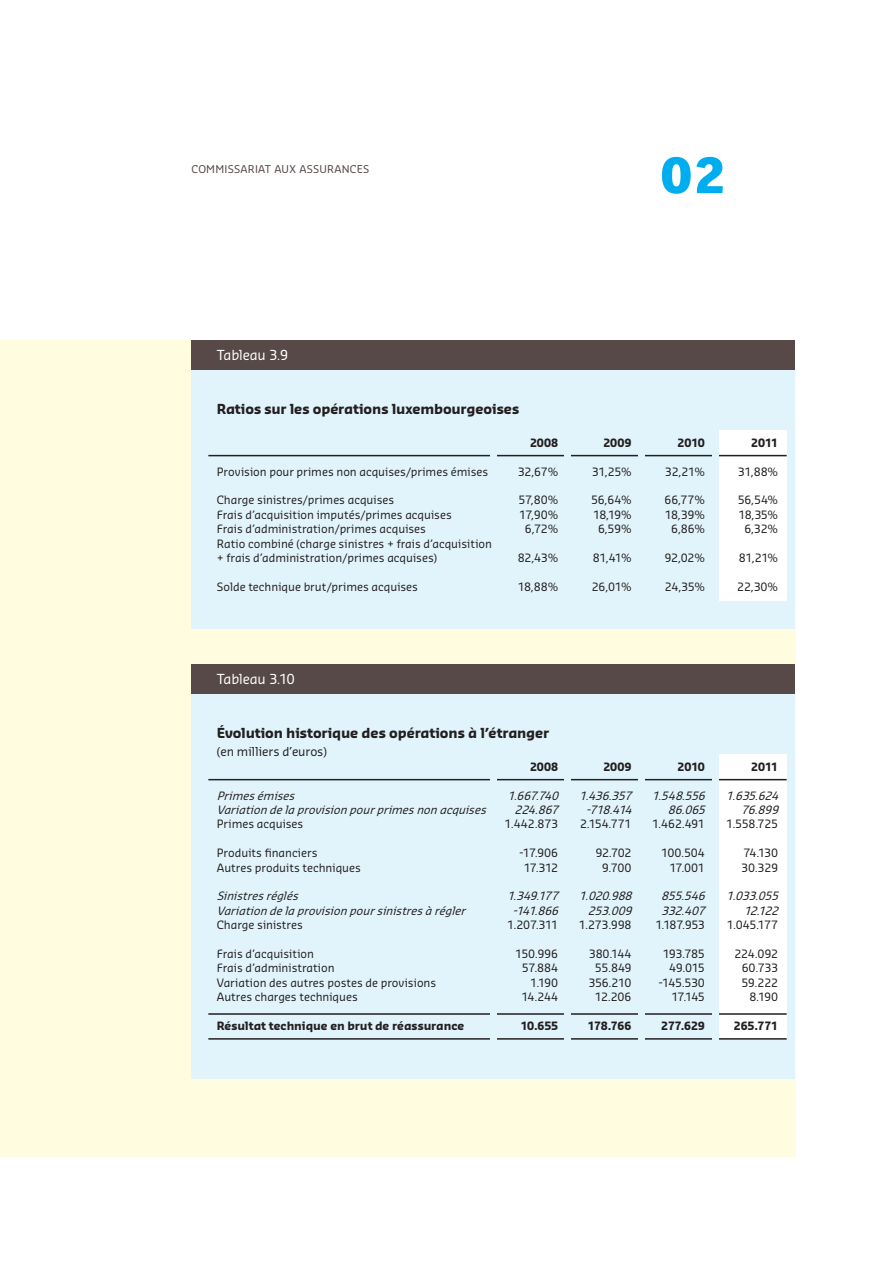
<style>
.page{position:relative;width:893px;height:1263px;background:#fff}
.page>*{position:absolute;margin:0;border:0;box-sizing:border-box;transform-origin:0 0}
.t1{font:800 56.1px "Lola FS";color:#00aeef}
.t2{font:700 13.5px "Sansa";letter-spacing:-.005em;color:#231f20}
.t3{font:13.5px "Sansa";letter-spacing:-.015em;color:#fff}
.t4{font:12px "Sansa";color:#231f20}
.t5{font:11.25px "Sansa";color:#231f20}
.t6{font:italic 11.25px "Sansa";color:#231f20}
.t7{font:700 11.25px "Sansa";letter-spacing:-.01em;color:#231f20}
.t8{font:10.5px "Sansa";letter-spacing:.025em;color:#564947}
</style>
<div class="page">
<div style="left:0;top:340px;width:795px;height:817px;background:#fffce0"></div>
<div style="left:191px;top:340px;width:604px;height:288px;background:#e1f4fc"></div>
<div style="left:719px;top:430px;width:68px;height:171px;background:#fff"></div>
<div style="left:191px;top:340px;width:604px;height:30px;background:#564947"></div>
<hr style="left:208px;top:455px;width:579px;height:1px;background:#231f20">
<div style="left:712px;top:430px;width:7px;height:198px;background:#e1f4fc"></div>
<div style="left:638px;top:430px;width:7px;height:198px;background:#e1f4fc"></div>
<div style="left:564px;top:430px;width:6px;height:198px;background:#e1f4fc"></div>
<div style="left:490px;top:430px;width:6px;height:99px;background:#e1f4fc"></div>
<div style="left:191px;top:664px;width:604px;height:414px;background:#e1f4fc"></div>
<div style="left:719px;top:754px;width:68px;height:284px;background:#fff"></div>
<div style="left:191px;top:664px;width:604px;height:30px;background:#564947"></div>
<hr style="left:208px;top:779px;width:579px;height:1px;background:#231f20">
<hr style="left:208px;top:1013px;width:579px;height:2px;background:#231f20">
<hr style="left:208px;top:1038px;width:579px;height:2px;background:#231f20">
<div style="left:712px;top:754px;width:7px;height:306px;background:#e1f4fc"></div>
<div style="left:638px;top:754px;width:7px;height:306px;background:#e1f4fc"></div>
<div style="left:564px;top:754px;width:6px;height:306px;background:#e1f4fc"></div>
<div style="left:490px;top:754px;width:6px;height:306px;background:#e1f4fc"></div>
<p class="t8" style="left:191px;top:163px;width:180px">COMMISSARIAT AUX ASSURANCES</p>
<h1 class="t1" style="left:660px;top:145px;width:68px">02</h1>
<p class="t3" style="left:217px;top:347px;width:73px">Tableau 3.9</p>
<p class="t2" style="left:217px;top:401px;width:304px">Ratios sur les opérations luxembourgeoises</p>
<p class="t7" style="left:530px;top:435px;width:30px">2008</p>
<p class="t7" style="left:603px;top:435px;width:30px">2009</p>
<p class="t7" style="left:678px;top:435px;width:29px">2010</p>
<p class="t7" style="left:751px;top:435px;width:28px">2011</p>
<p class="t5" style="left:217px;top:464px;width:273px">Provision pour primes non acquises/primes émises</p>
<p class="t5" style="left:518px;top:464px;width:42px">32,67%</p>
<p class="t5" style="left:592px;top:464px;width:41px">31,25%</p>
<p class="t5" style="left:665px;top:464px;width:42px">32,21%</p>
<p class="t5" style="left:738px;top:464px;width:42px">31,88%</p>
<p class="t5" style="left:217px;top:493px;width:179px">Charge sinistres/primes acquises</p>
<p class="t5" style="left:518px;top:493px;width:41px">57,80%</p>
<p class="t5" style="left:591px;top:493px;width:42px">56,64%</p>
<p class="t5" style="left:665px;top:493px;width:42px">66,77%</p>
<p class="t5" style="left:738px;top:493px;width:42px">56,54%</p>
<p class="t5" style="left:217px;top:507px;width:236px">Frais d’acquisition imputés/primes acquises</p>
<p class="t5" style="left:519px;top:507px;width:41px">17,90%</p>
<p class="t5" style="left:593px;top:507px;width:40px">18,19%</p>
<p class="t5" style="left:665px;top:507px;width:42px">18,39%</p>
<p class="t5" style="left:738px;top:507px;width:41px">18,35%</p>
<p class="t5" style="left:217px;top:522px;width:211px">Frais d’administration/primes acquises</p>
<p class="t5" style="left:525px;top:522px;width:35px">6,72%</p>
<p class="t5" style="left:598px;top:522px;width:35px">6,59%</p>
<p class="t5" style="left:671px;top:522px;width:35px">6,86%</p>
<p class="t5" style="left:744px;top:522px;width:35px">6,32%</p>
<p class="t5" style="left:217px;top:536px;width:277px">Ratio combiné (charge sinistres + frais d’acquisition</p>
<p class="t5" style="left:217px;top:551px;width:222px">+ frais d’administration/primes acquises)</p>
<p class="t5" style="left:518px;top:551px;width:42px">82,43%</p>
<p class="t5" style="left:593px;top:551px;width:40px">81,41%</p>
<p class="t5" style="left:664px;top:551px;width:42px">92,02%</p>
<p class="t5" style="left:739px;top:551px;width:41px">81,21%</p>
<p class="t5" style="left:217px;top:579px;width:203px">Solde technique brut/primes acquises</p>
<p class="t5" style="left:518px;top:579px;width:42px">18,88%</p>
<p class="t5" style="left:592px;top:579px;width:41px">26,01%</p>
<p class="t5" style="left:665px;top:579px;width:42px">24,35%</p>
<p class="t5" style="left:737px;top:579px;width:42px">22,30%</p>
<p class="t3" style="left:217px;top:671px;width:80px">Tableau 3.10</p>
<p class="t2" style="left:217px;top:725px;width:334px">Évolution historique des opérations à l’étranger</p>
<p class="t4" style="left:217px;top:744px;width:112px">(en milliers d’euros)</p>
<p class="t7" style="left:530px;top:759px;width:30px">2008</p>
<p class="t7" style="left:603px;top:759px;width:30px">2009</p>
<p class="t7" style="left:678px;top:759px;width:29px">2010</p>
<p class="t7" style="left:751px;top:759px;width:28px">2011</p>
<p class="t6" style="left:217px;top:788px;width:83px">Primesémises</p>
<p class="t6" style="left:507px;top:788px;width:56px">1.667.740</p>
<p class="t6" style="left:579px;top:788px;width:58px">1.436.357</p>
<p class="t6" style="left:652px;top:788px;width:58px">1.548.556</p>
<p class="t6" style="left:726px;top:788px;width:57px">1.635.624</p>
<p class="t6" style="left:217px;top:803px;width:274px">Variationdelaprovisionpourprimesnonacquises</p>
<p class="t6" style="left:515px;top:803px;width:49px">224.867</p>
<p class="t6" style="left:586px;top:803px;width:51px">-718.414</p>
<p class="t6" style="left:668px;top:803px;width:42px">86.065</p>
<p class="t6" style="left:741px;top:803px;width:42px">76.899</p>
<p class="t5" style="left:217px;top:817px;width:88px">Primes acquises</p>
<p class="t5" style="left:505px;top:817px;width:55px">1.442.873</p>
<p class="t5" style="left:580px;top:817px;width:53px">2.154.771</p>
<p class="t5" style="left:652px;top:817px;width:54px">1.462.491</p>
<p class="t5" style="left:726px;top:817px;width:54px">1.558.725</p>
<p class="t5" style="left:217px;top:846px;width:102px">Produits financiers</p>
<p class="t5" style="left:519px;top:846px;width:41px">-17.906</p>
<p class="t5" style="left:595px;top:846px;width:38px">92.702</p>
<p class="t5" style="left:661px;top:846px;width:45px">100.504</p>
<p class="t5" style="left:743px;top:846px;width:36px">74.130</p>
<p class="t5" style="left:217px;top:860px;width:146px">Autres produits techniques</p>
<p class="t5" style="left:524px;top:860px;width:36px">17.312</p>
<p class="t5" style="left:602px;top:860px;width:31px">9.700</p>
<p class="t5" style="left:669px;top:860px;width:37px">17.001</p>
<p class="t5" style="left:741px;top:860px;width:39px">30.329</p>
<p class="t6" style="left:217px;top:889px;width:86px">Sinistresréglés</p>
<p class="t6" style="left:507px;top:889px;width:56px">1.349.177</p>
<p class="t6" style="left:579px;top:889px;width:58px">1.020.988</p>
<p class="t6" style="left:661px;top:889px;width:49px">855.546</p>
<p class="t6" style="left:726px;top:889px;width:57px">1.033.055</p>
<p class="t6" style="left:217px;top:903px;width:253px">Variationdelaprovisionpoursinistresàrégler</p>
<p class="t6" style="left:512px;top:903px;width:51px">-141.866</p>
<p class="t6" style="left:588px;top:903px;width:49px">253.009</p>
<p class="t6" style="left:661px;top:903px;width:49px">332.407</p>
<p class="t6" style="left:744px;top:903px;width:40px">12.122</p>
<p class="t5" style="left:217px;top:918px;width:88px">Charge sinistres</p>
<p class="t5" style="left:507px;top:918px;width:53px">1.207.311</p>
<p class="t5" style="left:579px;top:918px;width:54px">1.273.998</p>
<p class="t5" style="left:655px;top:918px;width:51px">1.187.953</p>
<p class="t5" style="left:727px;top:918px;width:53px">1.045.177</p>
<p class="t5" style="left:217px;top:947px;width:99px">Frais d’acquisition</p>
<p class="t5" style="left:515px;top:947px;width:45px">150.996</p>
<p class="t5" style="left:589px;top:947px;width:44px">380.144</p>
<p class="t5" style="left:663px;top:947px;width:44px">193.785</p>
<p class="t5" style="left:734px;top:947px;width:45px">224.092</p>
<p class="t5" style="left:217px;top:961px;width:119px">Frais d’administration</p>
<p class="t5" style="left:522px;top:961px;width:38px">57.884</p>
<p class="t5" style="left:595px;top:961px;width:38px">55.849</p>
<p class="t5" style="left:669px;top:961px;width:37px">49.015</p>
<p class="t5" style="left:742px;top:961px;width:38px">60.733</p>
<p class="t5" style="left:217px;top:975px;width:221px">Variation des autres postes de provisions</p>
<p class="t5" style="left:530px;top:975px;width:30px">1.190</p>
<p class="t5" style="left:588px;top:975px;width:45px">356.210</p>
<p class="t5" style="left:658px;top:975px;width:48px">-145.530</p>
<p class="t5" style="left:741px;top:975px;width:38px">59.222</p>
<p class="t5" style="left:217px;top:990px;width:143px">Autres charges techniques</p>
<p class="t5" style="left:521px;top:990px;width:38px">14.244</p>
<p class="t5" style="left:595px;top:990px;width:38px">12.206</p>
<p class="t5" style="left:671px;top:990px;width:35px">17.145</p>
<p class="t5" style="left:749px;top:990px;width:30px">8.190</p>
<p class="t7" style="left:217px;top:1018px;width:249px">Résultat technique en brut de réassurance</p>
<p class="t7" style="left:521px;top:1018px;width:39px">10.655</p>
<p class="t7" style="left:588px;top:1018px;width:45px">178.766</p>
<p class="t7" style="left:661px;top:1018px;width:45px">277.629</p>
<p class="t7" style="left:734px;top:1018px;width:46px">265.771</p>
</div>
